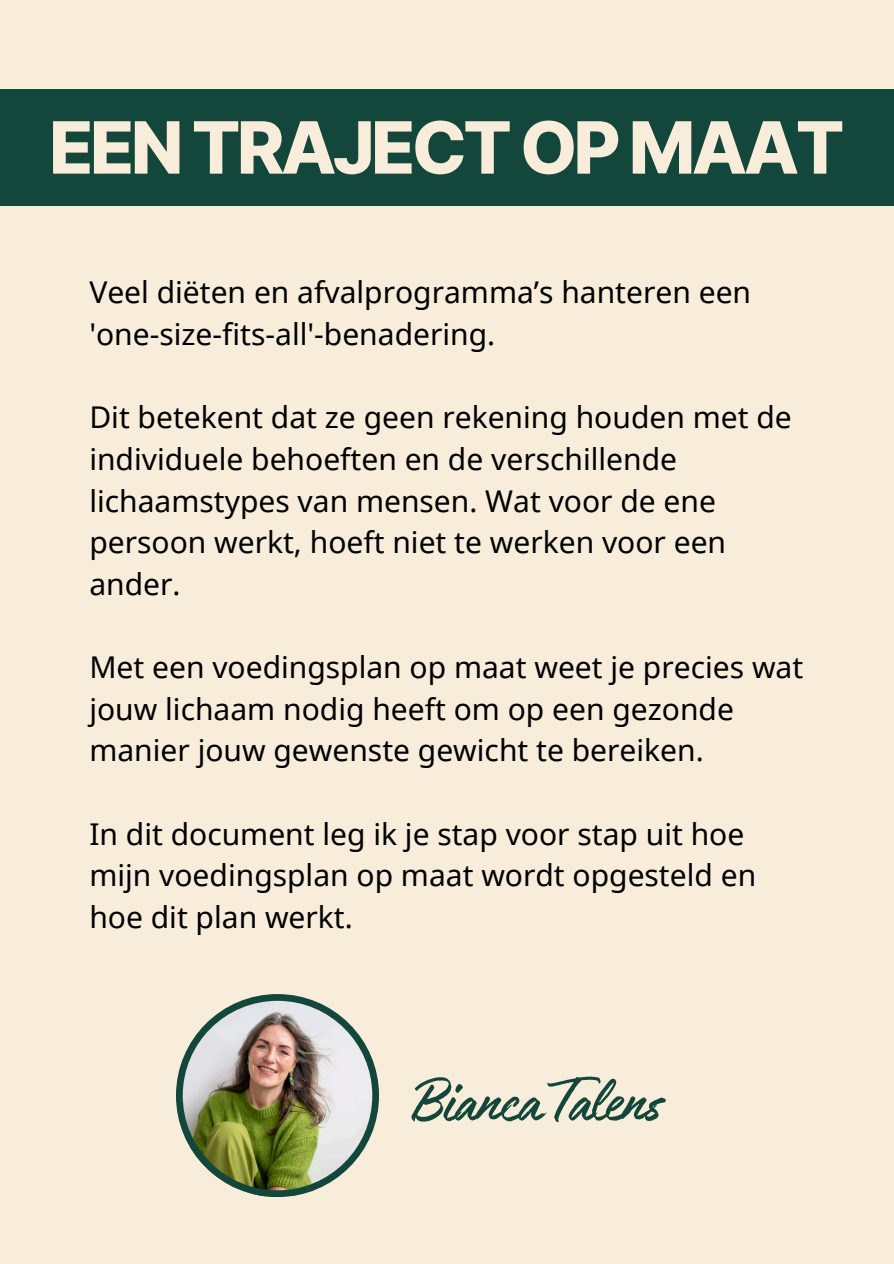
<style>
.page{position:relative;width:894px;height:1264px;background:#fff}
.page>*{position:absolute;margin:0;border:0;box-sizing:border-box;transform-origin:0 0}
.t1{font:800 72px "Inter";letter-spacing:-.05em;color:#f8edda}
.t2{font:72px "Authenia Solid";letter-spacing:-.05em;color:#14473b}
.t3{font:30px/41.7px "Noto Sans";color:#000}
</style>
<div class="page">
<div style="left:0;top:0;width:893px;height:1263px;background:#f8edda"></div>
<div style="left:0;top:89px;width:893px;height:117px;background:#14473b"></div>
<img style="left:176px;top:994px;width:202px;height:202px">
<p class="t1" style="left:49px;top:104px;width:796px">EEN TRAJECT OP MAAT</p>
<h1 class="t3" style="left:89px;top:271px;width:663px">Veel diëten en afvalprogramma’s hanteren een 'one-size-fits-all'-benadering.</h1>
<p class="t3" style="left:89px;top:396px;width:703px">Dit betekent dat ze geen rekening houden met de individuele behoeften en de verschillende lichaamstypes van mensen. Wat voor de ene persoon werkt, hoeft niet te werken voor een ander.</p>
<p class="t3" style="left:89px;top:645px;width:715px">Met een voedingsplan op maat weet je precies wat jouw lichaam nodig heeft om op een gezonde manier jouw gewenste gewicht te bereiken.</p>
<p class="t3" style="left:89px;top:812px;width:668px">In dit document leg ik je stap voor stap uit hoe mijn voedingsplan op maat wordt opgesteld en hoe dit plan werkt.</p>
<h2 class="t2" style="left:410px;top:1063px;width:254px">BiancaTalens</h2>
</div>
